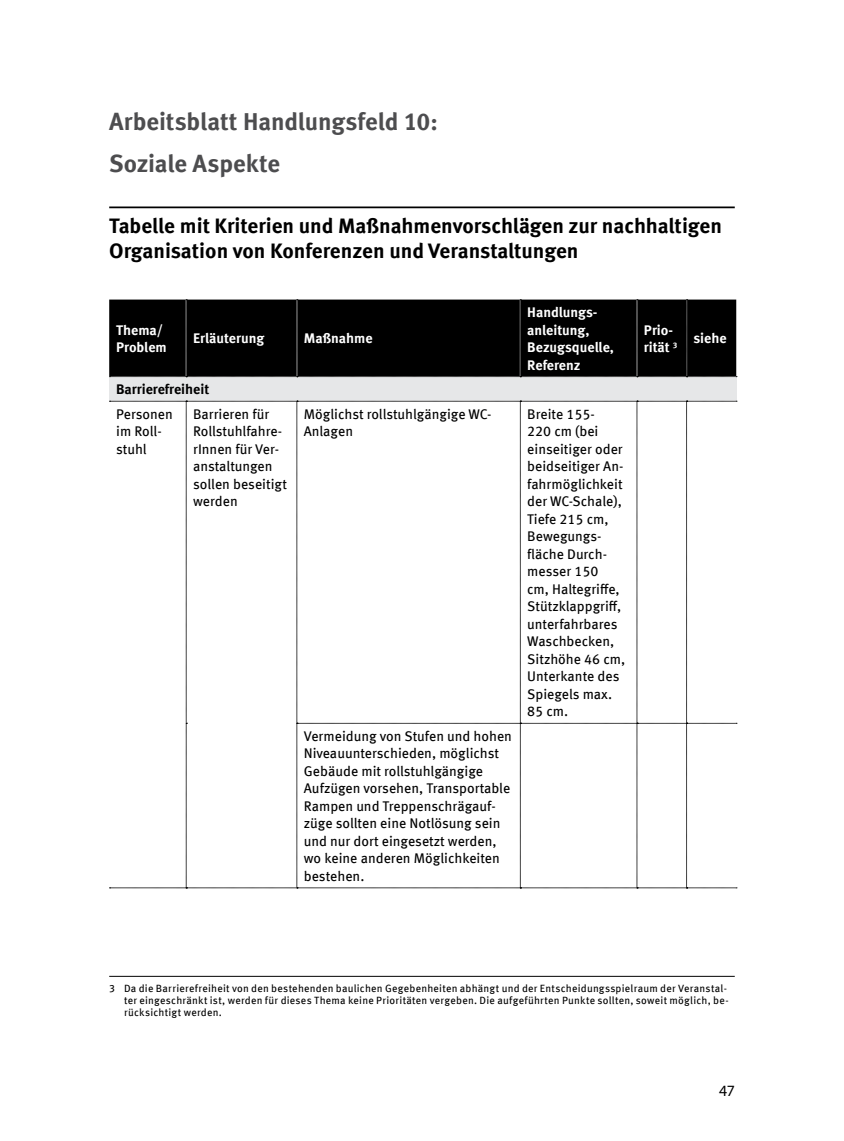
<style>
.page{position:relative;width:844px;height:1141px;background:#fff}
.page>*{position:absolute;margin:0;border:0;box-sizing:border-box;transform-origin:0 0}
.t1{font:700 24.5px/42px "Meta Offc";letter-spacing:-.005em;color:#4d4d4f}
.t2{font:700 21px/24.5px "Meta Offc";letter-spacing:-.005em;color:#000}
.t3{font:15.75px "Myriad Pro";color:#000}
.t4{font:14px/17.5px "Meta Offc";color:#000}
.t5{font:700 14px/17.5px "Meta Offc";color:#fff}
.t6{font:700 14px "Meta Offc";color:#000}
.t7{font:10.5px/12.2px "Meta Offc";letter-spacing:.02em;color:#000}
.s1{font-size:8.05px}
</style>
<div class="page">
<hr style="left:109px;top:206px;width:625px;height:2px;background:#000">
<div style="left:109px;top:377px;width:627px;height:24px;background:#e6e7e8"></div>
<div style="left:109px;top:299px;width:627px;height:78px;background:#000"></div>
<svg style="left:109px;top:401px;width:627px;height:488px"></svg>
<hr style="left:109px;top:976px;width:625px;height:1px;background:#000">
<h1 class="t1" style="left:109px;top:101px;width:330px">Arbeitsblatt Handlungsfeld 10:<br>Soziale Aspekte</h1>
<h2 class="t2" style="left:109px;top:214px;width:614px">Tabelle mit Kriterien und Maßnahmenvorschlägen zur nachhaltigen<br>Organisation von Konferenzen und Veranstaltungen</h2>
<p class="t5" style="left:116px;top:321px;width:52px">Thema/<br>Problem</p>
<p class="t5" style="left:193px;top:330px;width:73px">Erläuterung</p>
<p class="t5" style="left:304px;top:330px;width:70px">Maßnahme</p>
<p class="t5" style="left:527px;top:304px;width:88px">Handlungs&shy;anleitung,<br>Bezugsquelle,<br>Referenz</p>
<p class="t6" style="left:116px;top:381px;width:95px">Barrierefreiheit</p>
<p class="t4" style="left:116px;top:406px;width:58px">Personen im Roll&shy;stuhl</p>
<p class="t4" style="left:193px;top:406px;width:95px">Barrieren für<br>Rollstuhlfahre&shy;rInnen für Ver&shy;anstaltungen sollen beseitigt werden</p>
<p class="t4" style="left:304px;top:406px;width:189px">Möglichst rollstuhlgängige WC-<br>Anlagen</p>
<p class="t4" style="left:527px;top:406px;width:99px">Breite 155-<br>220 cm (bei einseitiger oder beidseitiger An&shy;fahrmöglichkeit der WC-Schale),<br>Tiefe 215 cm,<br>Bewegungs&shy;fläche Durch&shy;messer 150<br>cm, Haltegriffe,<br>Stützklappgriff, unterfahrbares<br>Waschbecken,<br>Sitzhöhe 46 cm,<br>Unterkante des<br>Spiegels max.<br>85 cm.</p>
<p class="t4" style="left:304px;top:728px;width:210px">Vermeidung von Stufen und hohen<br>Niveauunterschieden, möglichst<br>Gebäude mit rollstuhlgängige<br>Aufzügen vorsehen, Transportable<br>Rampen und Treppenschrägauf&shy;züge sollten eine Notlösung sein und nur dort eingesetzt werden, wo keine anderen Möglichkeiten bestehen.</p>
<p class="t5" style="left:643px;top:324px;width:84px;line-height:13.1px">Prio-<br>rität <span class="s1">3</span> siehe</p>
<p class="t7" style="left:124px;top:982px;width:606px;text-indent:-15px">3 Da die Barrierefreiheit von den bestehenden baulichen Gegebenheiten abhängt und der Entscheidungsspielraum der Veranstal&shy;ter eingeschränkt ist, werden für dieses Thema keine Prioritäten vergeben. Die aufgeführten Punkte sollten, soweit möglich, be&shy;rücksichtigt werden.</p>
<p class="t3" style="left:719px;top:1081px;width:17px">47</p>
</div>
